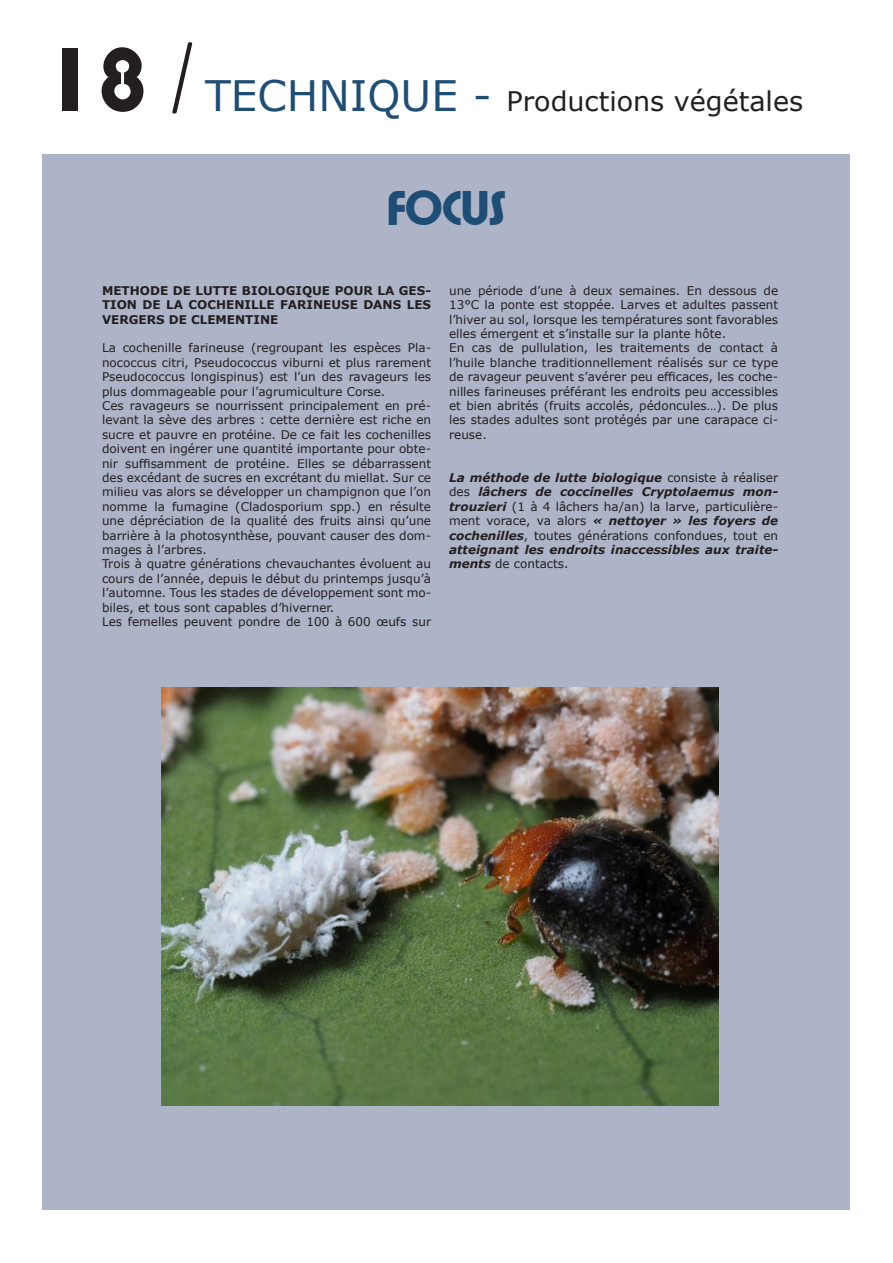
<style>
.page{position:relative;width:893px;height:1263px;background:#fff}
.page>*{position:absolute;margin:0;border:0;box-sizing:border-box;transform-origin:0 0}
.t1{font:800 49.5px "Xpressive";color:#1e4d76}
.t2{font:27px "Verdana";color:#231f20}
.t3{font:12px/14.4px "Verdana";color:#231f20;text-align:justify}
.t4{font:italic 700 12px/14.4px "Verdana";color:#231f20;text-align:justify}
.t5{font:700 12px/14.4px "Verdana";color:#231f20;text-align:justify}
.s1{font-family:"Xpressive";font-weight:800;font-size:91.5px}
.s2{font-family:"Street";font-weight:100;font-size:91.5px}
.s3{font-size:42px;color:#1e4d76}
.s4{font-weight:400;font-style:normal}
</style>
<div class="page">
<div style="left:43px;top:155px;width:807px;height:1055px;background:#adb4c7"></div>
<img style="left:161px;top:687px;width:558px;height:419px">
<p class="t2" style="left:43px;top:82px;width:761px"><span class="s1">18</span> <span class="s2">/</span> <span class="s3">TECHNIQUE -</span> Productions végétales</p>
<p class="t1" style="left:387px;top:181px;width:120px">FOCUS</p>
<p class="t5" style="left:102px;top:283px;width:331px">METHODE DE LUTTE BIOLOGIQUE POUR LA GES-TION DE LA COCHENILLE FARINEUSE DANS LES VERGERS DE CLEMENTINE</p>
<p class="t3" style="left:102px;top:341px;width:331px">La cochenille farineuse (regroupant les espèces Pla&shy;nococcus citri, Pseudococcus viburni et plus rarement Pseudococcus longispinus) est l’un des ravageurs les plus dommageable pour l’agrumiculture Corse.</p>
<p class="t3" style="left:102px;top:398px;width:331px">Ces ravageurs se nourrissent principalement en pré&shy;levant la sève des arbres : cette dernière est riche en sucre et pauvre en protéine. De ce fait les cochenilles doivent en ingérer une quantité importante pour obte&shy;nir suffisamment de protéine. Elles se débarrassent des excédant de sucres en excrétant du miellat. Sur ce milieu vas alors se développer un champignon que l’on nomme la fumagine (Cladosporium spp.) en résulte une dépréciation de la qualité des fruits ainsi qu’une barrière à la photosynthèse, pouvant causer des dom&shy;mages à l’arbres.</p>
<p class="t3" style="left:102px;top:557px;width:331px">Trois à quatre générations chevauchantes évoluent au cours de l’année, depuis le début du printemps jusqu’à l’automne. Tous les stades de développement sont mo&shy;biles, et tous sont capables d’hiverner.</p>
<p class="t3" style="left:102px;top:614px;width:331px">Les femelles peuvent pondre de 100 à 600 œufs sur</p>
<p class="t3" style="left:449px;top:283px;width:331px">une période d’une à deux semaines. En dessous de 13°C la ponte est stoppée. Larves et adultes passent l’hiver au sol, lorsque les températures sont favorables elles émergent et s’installe sur la plante hôte.</p>
<p class="t3" style="left:449px;top:341px;width:331px">En cas de pullulation, les traitements de contact à l’huile blanche traditionnellement réalisés sur ce type de ravageur peuvent s’avérer peu efficaces, les coche&shy;nilles farineuses préférant les endroits peu accessibles et bien abrités (fruits accolés, pédoncules…). De plus les stades adultes sont protégés par une carapace ci&shy;reuse.</p>
<p class="t4" style="left:449px;top:470px;width:331px">La méthode de lutte biologique <span class="s4">consiste à réaliser des</span> lâchers de coccinelles Cryptolaemus mon&shy;trouzieri <span class="s4">(1 à 4 lâchers ha/an) la larve, particulière&shy;ment vorace, va alors</span> « nettoyer » les foyers de cochenilles<span class="s4">, toutes générations confondues, tout en </span>atteignant les endroits inaccessibles aux traite&shy;ments <span class="s4">de contacts.</span></p>
</div>
